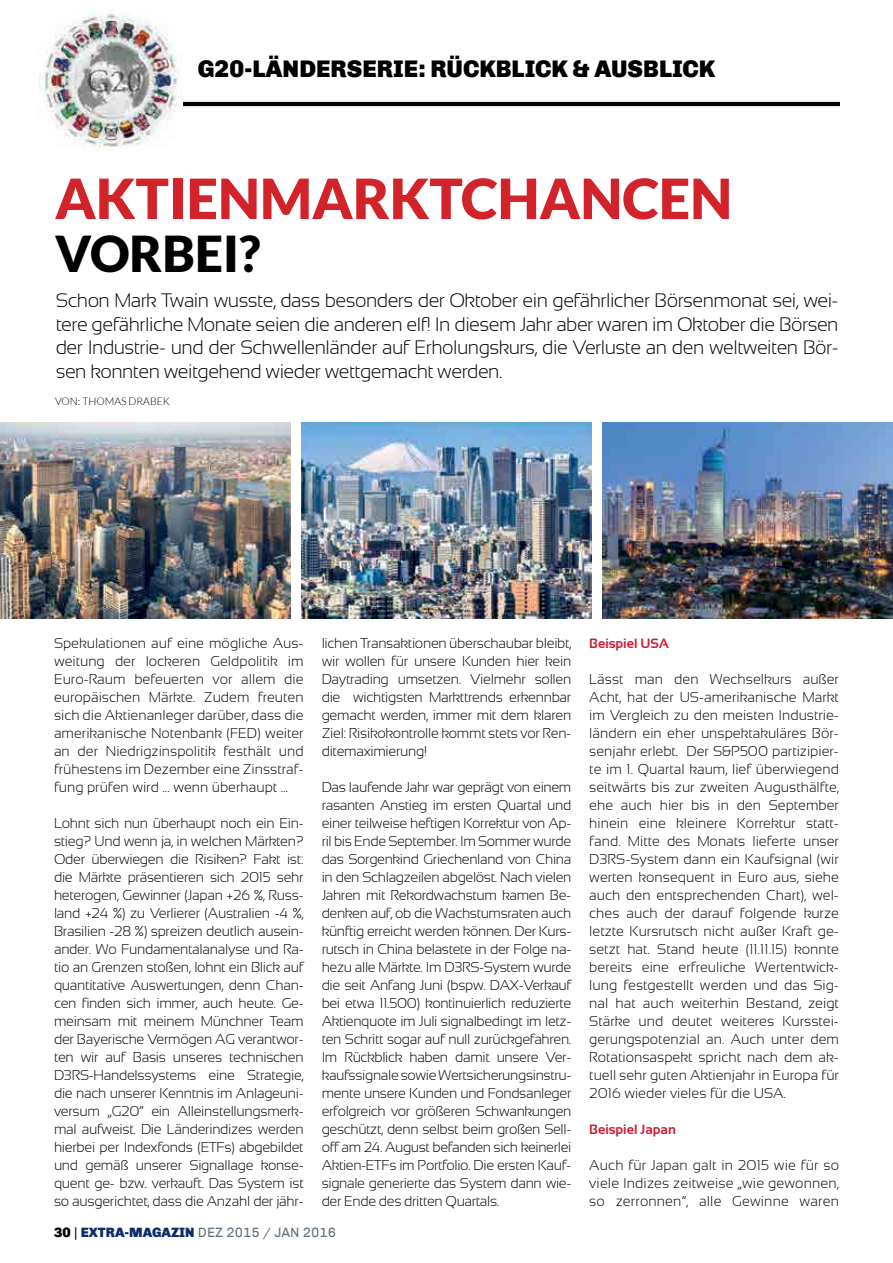
<style>
.page{position:relative;width:893px;height:1263px;background:#fff}
.page>*{position:absolute;margin:0;border:0;box-sizing:border-box;transform-origin:0 0}
.t1{font:900 55.5px "Lato";color:#d2232a}
.t2{font:900 49.5px "Lato";color:#000}
.t3{font:900 24px "Chivo";color:#000}
.t4{font:300 19.5px/23.4px "Sansation";letter-spacing:-.025em;color:#000;text-align:justify}
.t5{font:300 14.25px/18px "Sansation";letter-spacing:-.01em;color:#000;text-align:justify}
.t6{font:13.5px "Chivo";color:#63717d}
.t7{font:700 13.5px "Sansation";color:#cc2036}
.t8{font:300 10.5px "Lato";color:#000}
.s1{font-weight:900;color:#000}
.s2{color:#000}
.s3{font-weight:900;color:#0b2d69}
</style>
<div class="page">
<img style="left:0;top:423px;width:290px;height:196px">
<img style="left:301px;top:423px;width:291px;height:196px">
<img style="left:603px;top:423px;width:290px;height:196px">
<hr style="left:56px;top:102px;width:784px;height:4px;background:#000">
<img style="left:39px;top:8px;width:144px;height:139px">
<h3 class="t3" style="left:198px;top:54px;width:519px">G20-LÄNDERSERIE: RÜCKBLICK &amp; AUSBLICK</h3>
<h1 class="t1" style="left:55px;top:166px;width:679px">AKTIENMARKTCHANCEN</h1>
<h2 class="t2" style="left:55px;top:224px;width:207px">VORBEI?</h2>
<p class="t4" style="left:56px;top:289px;width:784px">Schon Mark Twain wusste, dass besonders der Oktober ein gefährlicher Börsenmonat sei, wei&shy;tere gefährliche Monate seien die anderen elf! In diesem Jahr aber waren im Oktober die Börsen der Industrie- und der Schwellenländer auf Erholungskurs, die Verluste an den weltweiten Bör&shy;sen konnten weitgehend wieder wettgemacht werden.</p>
<p class="t8" style="left:55px;top:395px;width:116px">VON: THOMAS DRABEK</p>
<p class="t5" style="left:54px;top:634px;width:251px">Spekulationen auf eine mögliche Aus&shy;weitung der lockeren Geldpolitik im Euro-Raum befeuerten vor allem die europäischen Märkte. Zudem freuten sich die Aktienanleger darüber, dass die amerikanische Notenbank (FED) weiter an der Niedrigzinspolitik festhält und frühestens im Dezember eine Zinsstraf&shy;fung prüfen wird ... wenn überhaupt …</p>
<p class="t5" style="left:54px;top:814px;width:251px">Lohnt sich nun überhaupt noch ein Ein&shy;stieg? Und wenn ja, in welchen Märkten?<br>Oder überwiegen die Risiken? Fakt ist: die Märkte präsentieren sich 2015 sehr heterogen, Gewinner (Japan +26 %, Russ&shy;land +24 %) zu Verlierer (Australien -4 %, Brasilien -28 %) spreizen deutlich ausein&shy;ander. Wo Fundamentalanalyse und Ra&shy;tio an Grenzen stoßen, lohnt ein Blick auf quantitative Auswertungen, denn Chan&shy;cen finden sich immer, auch heute. Ge&shy;meinsam mit meinem Münchner Team der Bayerische Vermögen AG verantwor&shy;ten wir auf Basis unseres technischen D3RS-Handelssystems eine Strategie, die nach unserer Kenntnis im Anlageuni&shy;versum „G20“ ein Alleinstellungsmerk&shy;mal aufweist. Die Länderindizes werden hierbei per Indexfonds (ETFs) abgebildet und gemäß unserer Signallage konse&shy;quent ge- bzw. verkauft. Das System ist so ausgerichtet, dass die Anzahl der jähr-</p>
<p class="t5" style="left:322px;top:634px;width:251px">lichen Transaktionen überschaubar bleibt, wir wollen für unsere Kunden hier kein Daytrading umsetzen. Vielmehr sollen die wichtigsten Markttrends erkennbar gemacht werden, immer mit dem klaren Ziel: Risikokontrolle kommt stets vor Ren&shy;ditemaximierung!</p>
<p class="t5" style="left:322px;top:778px;width:251px">Das laufende Jahr war geprägt von einem rasanten Anstieg im ersten Quartal und einer teilweise heftigen Korrektur von Ap&shy;ril bis Ende September. Im Sommer wurde das Sorgenkind Griechenland von China in den Schlagzeilen abgelöst. Nach vielen Jahren mit Rekordwachstum kamen Be&shy;denken auf, ob die Wachstumsraten auch künftig erreicht werden können. Der Kurs&shy;rutsch in China belastete in der Folge na&shy;hezu alle Märkte. Im D3RS-System wurde die seit Anfang Juni (bspw. DAX-Verkauf bei etwa 11.500) kontinuierlich reduzierte Aktienquote im Juli signalbedingt im letz&shy;ten Schritt sogar auf null zurückgefahren.<br>Im Rückblick haben damit unsere Ver&shy;kaufssignale sowie Wertsicherungsinstru&shy;mente unsere Kunden und Fondsanleger erfolgreich vor größeren Schwankungen geschützt, denn selbst beim großen Sell&shy;off am 24. August befanden sich keinerlei Aktien-ETFs im Portfolio. Die ersten Kauf&shy;signale generierte das System dann wie&shy;der Ende des dritten Quartals.</p>
<p class="t6" style="left:54px;top:1224px;width:283px"><span class="s1">30</span> <span class="s2">|</span> <span class="s3">EXTRA-MAGAZIN</span> DEZ 2015 / JAN 2016</p>
<p class="t7" style="left:589px;top:636px;width:81px">Beispiel USA</p>
<p class="t5" style="left:589px;top:670px;width:251px">Lässt man den Wechselkurs außer Acht, hat der US-amerikanische Markt im Vergleich zu den meisten Industrie&shy;ländern ein eher unspektakuläres Bör&shy;senjahr erlebt. Der S&amp;P500 partizipier&shy;te im 1. Quartal kaum, lief überwiegend seitwärts bis zur zweiten Augusthälfte, ehe auch hier bis in den September hinein eine kleinere Korrektur statt&shy;fand. Mitte des Monats lieferte unser D3RS-System dann ein Kaufsignal (wir werten konsequent in Euro aus, siehe auch den entsprechenden Chart), wel&shy;ches auch der darauf folgende kurze letzte Kursrutsch nicht außer Kraft ge&shy;setzt hat. Stand heute (11.11.15) konnte bereits eine erfreuliche Wertentwick&shy;lung festgestellt werden und das Sig&shy;nal hat auch weiterhin Bestand, zeigt Stärke und deutet weiteres Kursstei&shy;gerungspotenzial an. Auch unter dem Rotationsaspekt spricht nach dem ak&shy;tuell sehr guten Aktienjahr in Europa für 2016 wieder vieles für die USA.</p>
<p class="t7" style="left:589px;top:1122px;width:88px">Beispiel Japan</p>
<p class="t5" style="left:589px;top:1156px;width:251px">Auch für Japan galt in 2015 wie für so viele Indizes zeitweise „wie gewonnen, so zerronnen“, alle Gewinne waren</p>
</div>
